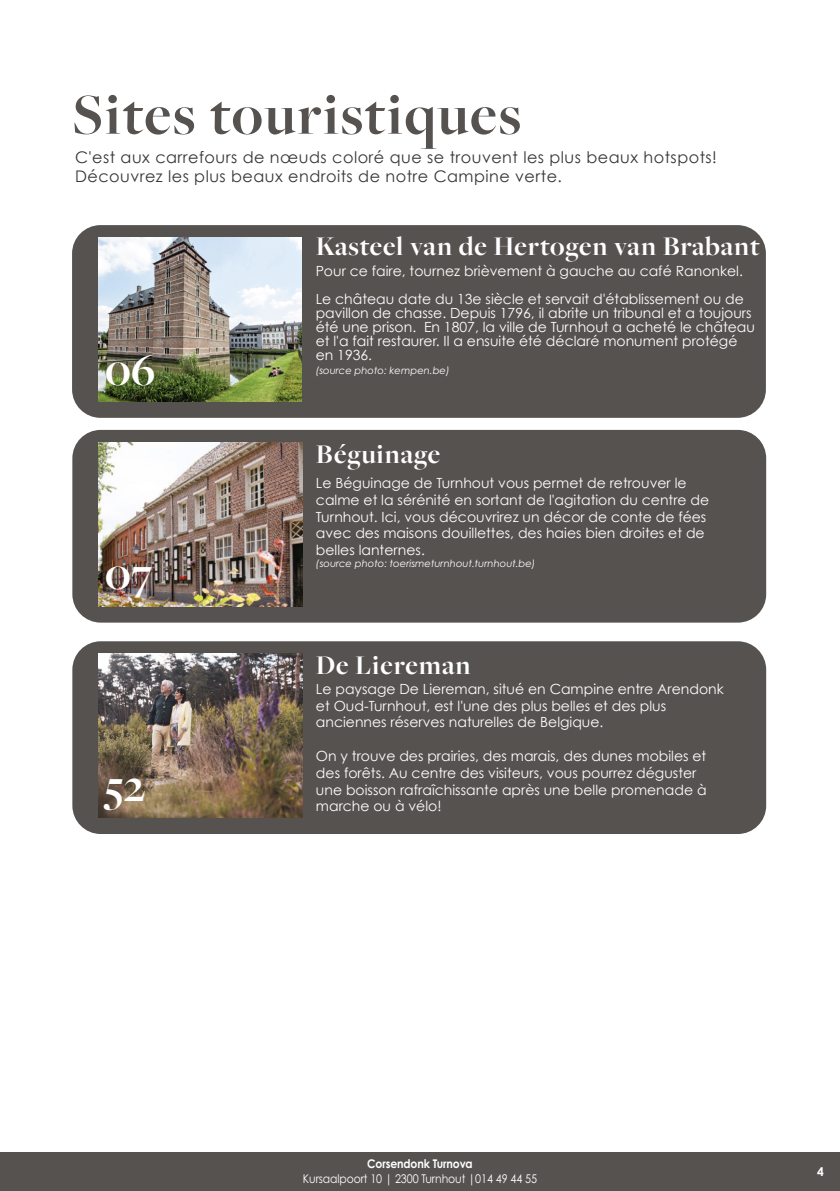
<style>
.page{position:relative;width:840px;height:1191px;background:#fff}
.page>*{position:absolute;margin:0;border:0;box-sizing:border-box;transform-origin:0 0}
.t1{font:700 60px "Freight Big Pro";letter-spacing:.03em;color:#555250}
.t2{font:700 46px "Freight Big Pro";color:#fff}
.t3{font:700 28px "Freight Big Pro";letter-spacing:.03em;color:#fff}
.t4{font:16px/19.2px "Century Gothic";letter-spacing:.03em;color:#383635}
.t5{font:14px/16.8px "Century Gothic";color:#fff}
.t6{font:12px "Century Gothic Pro";letter-spacing:-.01em;color:#fff;scale:.9 1}
.t7{font:700 12px "Century Gothic Pro";letter-spacing:-.01em;color:#fff;scale:.9 1}
.t8{font:700 12px "Century Gothic Pro";letter-spacing:-.01em;color:#fff}
.t9{font:italic 10px "Century Gothic Pro";color:#fff}
</style>
<div class="page">
<div style="left:0;top:1152px;width:839px;height:39px;background:#555250"></div>
<div style="left:72px;top:641px;width:693px;height:193px;background:#555250;border-radius:28px"></div>
<img style="left:98px;top:654px;width:204px;height:163px">
<div style="left:72px;top:225px;width:693px;height:193px;background:#555250;border-radius:28px"></div>
<img style="left:98px;top:238px;width:203px;height:163px">
<div style="left:72px;top:430px;width:693px;height:192px;background:#555250;border-radius:28px"></div>
<img style="left:98px;top:442px;width:204px;height:164px">
<h1 class="t1" style="left:72px;top:75px;width:450px">Sites touristiques</h1>
<p class="t4" style="left:75px;top:147px;width:643px">C'est aux carrefours de nœuds coloré que se trouvent les plus beaux hotspots!<br>Découvrez les plus beaux endroits de notre Campine verte.</p>
<h2 class="t2" style="left:105px;top:340px;width:52px">06</h2>
<h2 class="t2" style="left:105px;top:544px;width:48px">07</h2>
<h2 class="t2" style="left:105px;top:756px;width:42px">52</h2>
<h3 class="t3" style="left:315px;top:228px;width:445px">Kasteel van de Hertogen van Brabant</h3>
<p class="t5" style="left:315px;top:257px;width:429px;line-height:28px">Pour ce faire, tournez brièvement à gauche au café Ranonkel.<br>Le château date du 13e siècle et servait d'établissement ou de</p>
<p class="t5" style="left:315px;top:306px;width:440px;line-height:14px">pavillon de chasse. Depuis 1796, il abrite un tribunal et a toujours été une prison. En 1807, la ville de Turnhout a acheté le château et l'a fait restaurer. Il a ensuite été déclaré monument protégé en 1936.</p>
<p class="t9" style="left:315px;top:365px;width:135px">(source photo: kempen.be)</p>
<h3 class="t3" style="left:316px;top:436px;width:126px">Béguinage</h3>
<p class="t5" style="left:316px;top:474px;width:394px">Le Béguinage de Turnhout vous permet de retrouver le calme et la sérénité en sortant de l'agitation du centre de Turnhout. Ici, vous découvrirez un décor de conte de fées avec des maisons douillettes, des haies bien droites et de belles lanternes.</p>
<p class="t9" style="left:316px;top:558px;width:221px">(source photo: toerismeturnhout.turnhout.be)</p>
<h3 class="t3" style="left:316px;top:647px;width:156px">De Liereman</h3>
<p class="t5" style="left:316px;top:680px;width:409px">Le paysage De Liereman, situé en Campine entre Arendonk et Oud-Turnhout, est l'une des plus belles et des plus anciennes réserves naturelles de Belgique.</p>
<p class="t5" style="left:316px;top:747px;width:392px">On y trouve des prairies, des marais, des dunes mobiles et des forêts. Au centre des visiteurs, vous pourrez déguster une boisson rafraîchissante après une belle promenade à marche ou à vélo!</p>
<p class="t7" style="left:367px;top:1156px;width:119px">Corsendonk Turnova</p>
<p class="t6" style="left:303px;top:1170px;width:261px">Kursaalpoort 10 | 2300 Turnhout |014 49 44 55</p>
<p class="t8" style="left:816px;top:1164px;width:8px">4</p>
</div>
